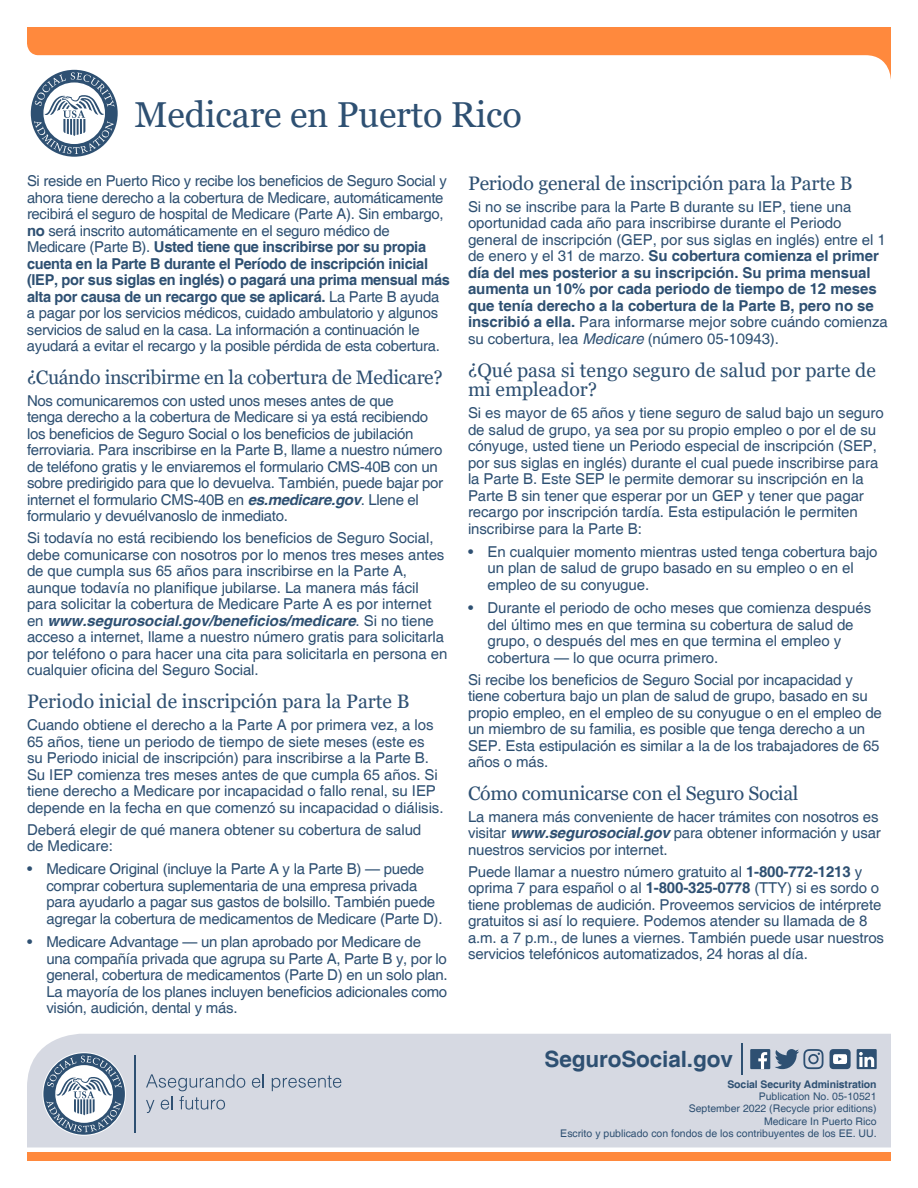
<style>
.page{position:relative;width:918px;height:1188px;background:#fff}
.page>*{position:absolute;margin:0;border:0;box-sizing:border-box;transform-origin:0 0}
.t1{font:36px "Georgia";letter-spacing:-.005em;color:#2e5072}
.t2{font:700 22.5px "Helvetica";letter-spacing:-.005em;color:#2e5072}
.t3{font:19.5px/19.5px "Georgia";letter-spacing:-.01em;color:#2e5072}
.t4{font:15px/16.5px "Helvetica";letter-spacing:-.01em;color:#2e5072}
.t5{font:10.5px "Helvetica";color:#2e5072}
.t6{font:700 10.5px "Helvetica";letter-spacing:-.01em;color:#2e5072}
.s1{font-weight:700}
.s2{font-weight:700;font-style:italic}
.s3{font-style:italic}
</style>
<div class="page">
<div style="left:27px;top:1034px;width:864px;height:113px;background:#d6d9e2"></div>
<svg style="left:27px;top:27px;width:864px;height:53px;fill:#ff893d"></svg>
<div style="left:27px;top:1153px;width:864px;height:8px;background:#ff893d"></div>
<hr style="left:741px;top:1043px;width:1px;height:32px;background:#2e5072">
<svg style="left:43px;top:1053px;width:82px;height:82px"></svg>
<svg style="left:47px;top:1056px;width:75px;height:76px"></svg>
<hr style="left:135px;top:1055px;width:1px;height:78px;background:#2e5072">
<svg style="left:252px;top:1074px;width:12px;height:14px"></svg>
<svg style="left:272px;top:1076px;width:69px;height:15px"></svg>
<svg style="left:146px;top:1074px;width:99px;height:39px;background:#bfc6d2"></svg>
<svg style="left:31px;top:70px;width:87px;height:87px"></svg>
<svg style="left:34px;top:72px;width:81px;height:82px"></svg>
<div style="left:750px;top:1049px;width:20px;height:20px;background:#2e5072"></div>
<svg style="left:758px;top:1052px;width:9px;height:17px"></svg>
<svg style="left:775px;top:1049px;width:49px;height:20px"></svg>
<svg style="left:830px;top:1049px;width:21px;height:20px"></svg>
<div style="left:857px;top:1049px;width:20px;height:20px;background:#2e5072"></div>
<svg style="left:859px;top:1052px;width:15px;height:15px"></svg>
<h1 class="t1" style="left:134px;top:93px;width:389px">Medicare en Puerto Rico</h1>
<p class="t4" style="left:27px;top:173px;width:424px">Si reside en Puerto Rico y recibe los beneficios de Seguro Social y ahora tiene derecho a la cobertura de Medicare, automáticamente recibirá el seguro de hospital de Medicare (Parte A). Sin embargo, <span class="s1">no</span> será inscrito automáticamente en el seguro médico de Medicare (Parte B). <span class="s1">Usted tiene que inscribirse por su propia cuenta en la Parte B durante el Período de inscripción inicial (IEP, por sus siglas en inglés) o pagará una prima mensual más alta por causa de un recargo que se aplicará.</span> La Parte B ayuda a pagar por los servicios médicos, cuidado ambulatorio y algunos servicios de salud en la casa. La información a continuación le ayudará a evitar el recargo y la posible pérdida de esta cobertura.</p>
<h1 class="t3" style="left:27px;top:368px;width:417px">¿Cuándo inscribirme en la cobertura de Medicare?</h1>
<p class="t4" style="left:27px;top:393px;width:418px">Nos comunicaremos con usted unos meses antes de que<br>tenga derecho a la cobertura de Medicare si ya está recibiendo los beneficios de Seguro Social o los beneficios de jubilación ferroviaria. Para inscribirse en la Parte B, llame a nuestro número de teléfono gratis y le enviaremos el formulario CMS-40B con un sobre predirigido para que lo devuelva. También, puede bajar por internet el formulario CMS-40B en <span class="s2">es.medicare.gov</span>. Llene el formulario y devuélvanoslo de inmediato.</p>
<p class="t4" style="left:27px;top:530px;width:422px">Si todavía no está recibiendo los beneficios de Seguro Social, debe comunicarse con nosotros por lo menos tres meses antes de que cumpla sus 65 años para inscribirse en la Parte A, aunque todavía no planifique jubilarse. La manera más fácil para solicitar la cobertura de Medicare Parte A es por internet en <span class="s2">www.segurosocial.gov/beneficios/medicare</span>. Si no tiene acceso a internet, llame a nuestro número gratis para solicitarla por teléfono o para hacer una cita para solicitarla en persona en cualquier oficina del Seguro Social.</p>
<h1 class="t3" style="left:27px;top:692px;width:384px">Periodo inicial de inscripción para la Parte B</h1>
<p class="t4" style="left:27px;top:717px;width:418px">Cuando obtiene el derecho a la Parte A por primera vez, a los 65 años, tiene un periodo de tiempo de siete meses (este es su Periodo inicial de inscripción) para inscribirse a la Parte B.<br>Su IEP comienza tres meses antes de que cumpla 65 años. Si tiene derecho a Medicare por incapacidad o fallo renal, su IEP depende en la fecha en que comenzó su incapacidad o diálisis.</p>
<p class="t4" style="left:27px;top:822px;width:396px">Deberá elegir de qué manera obtener su cobertura de salud de Medicare:</p>
<p class="t4" style="left:46px;top:861px;width:398px;text-indent:-19px">• Medicare Original (incluye la Parte A y la Parte B) — puede comprar cobertura suplementaria de una empresa privada para ayudarlo a pagar sus gastos de bolsillo. También puede agregar la cobertura de medicamentos de Medicare (Parte D).</p>
<p class="t4" style="left:46px;top:934px;width:403px;text-indent:-19px">• Medicare Advantage — un plan aprobado por Medicare de una compañía privada que agrupa su Parte A, Parte B y, por lo general, cobertura de medicamentos (Parte D) en un solo plan.<br>La mayoría de los planes incluyen beneficios adicionales como visión, audición, dental y más.</p>
<h1 class="t3" style="left:468px;top:174px;width:386px">Periodo general de inscripción para la Parte B</h1>
<p class="t4" style="left:468px;top:199px;width:421px">Si no se inscribe para la Parte B durante su IEP, tiene una oportunidad cada año para inscribirse durante el Periodo general de inscripción (GEP, por sus siglas en inglés) entre el 1 de enero y el 31 de marzo. <span class="s1">Su cobertura comienza el primer día del mes posterior a su inscripción. Su prima mensual aumenta un 10% por cada periodo de tiempo de 12 meses que tenía derecho a la cobertura de la Parte B, pero no se inscribió a ella.</span> Para informarse mejor sobre cuándo comienza su cobertura, lea <span class="s3">Medicare</span> (número 05-10943).</p>
<h1 class="t3" style="left:468px;top:361px;width:409px">¿Qué pasa si tengo seguro de salud por parte de mi empleador?</h1>
<p class="t4" style="left:468px;top:405px;width:417px">Si es mayor de 65 años y tiene seguro de salud bajo un seguro de salud de grupo, ya sea por su propio empleo o por el de su cónyuge, usted tiene un Periodo especial de inscripción (SEP, por sus siglas en inglés) durante el cual puede inscribirse para la Parte B. Este SEP le permite demorar su inscripción en la Parte B sin tener que esperar por un GEP y tener que pagar recargo por inscripción tardía. Esta estipulación le permiten inscribirse para la Parte B:</p>
<p class="t4" style="left:487px;top:544px;width:392px;text-indent:-19px">• En cualquier momento mientras usted tenga cobertura bajo un plan de salud de grupo basado en su empleo o en el empleo de su conyugue.</p>
<p class="t4" style="left:487px;top:600px;width:385px;text-indent:-19px">• Durante el periodo de ocho meses que comienza después del último mes en que termina su cobertura de salud de grupo, o después del mes en que termina el empleo y cobertura — lo que ocurra primero.</p>
<p class="t4" style="left:468px;top:672px;width:415px">Si recibe los beneficios de Seguro Social por incapacidad y tiene cobertura bajo un plan de salud de grupo, basado en su propio empleo, en el empleo de su conyugue o en el empleo de un miembro de su familia, es posible que tenga derecho a un SEP. Esta estipulación es similar a la de los trabajadores de 65 años o más.</p>
<h1 class="t3" style="left:468px;top:784px;width:332px">Cómo comunicarse con el Seguro Social</h1>
<p class="t4" style="left:468px;top:809px;width:414px">La manera más conveniente de hacer trámites con nosotros es visitar <span class="s2">www.segurosocial.gov</span> para obtener información y usar nuestros servicios por internet.</p>
<p class="t4" style="left:468px;top:864px;width:418px">Puede llamar a nuestro número gratuito al <span class="s1">1-800-772-1213</span> y oprima 7 para español o al <span class="s1">1-800-325-0778</span> (TTY) si es sordo o tiene problemas de audición. Proveemos servicios de intérprete gratuitos si así lo requiere. Podemos atender su llamada de 8 a.m. a 7 p.m., de lunes a viernes. También puede usar nuestros servicios telefónicos automatizados, 24 horas al día.</p>
<p class="t2" style="left:544px;top:1046px;width:190px">SeguroSocial.gov</p>
<p class="t6" style="left:727px;top:1078px;width:151px">Social Security Administration</p>
<p class="t5" style="left:759px;top:1090px;width:119px">Publication No. 05-10521</p>
<p class="t5" style="left:689px;top:1103px;width:189px">September 2022 (Recycle prior editions)</p>
<p class="t5" style="left:764px;top:1115px;width:114px">Medicare In Puerto Rico</p>
<p class="t5" style="left:560px;top:1127px;width:318px">Escrito y publicado con fondos de los contribuyentes de los EE. UU.</p>
</div>
